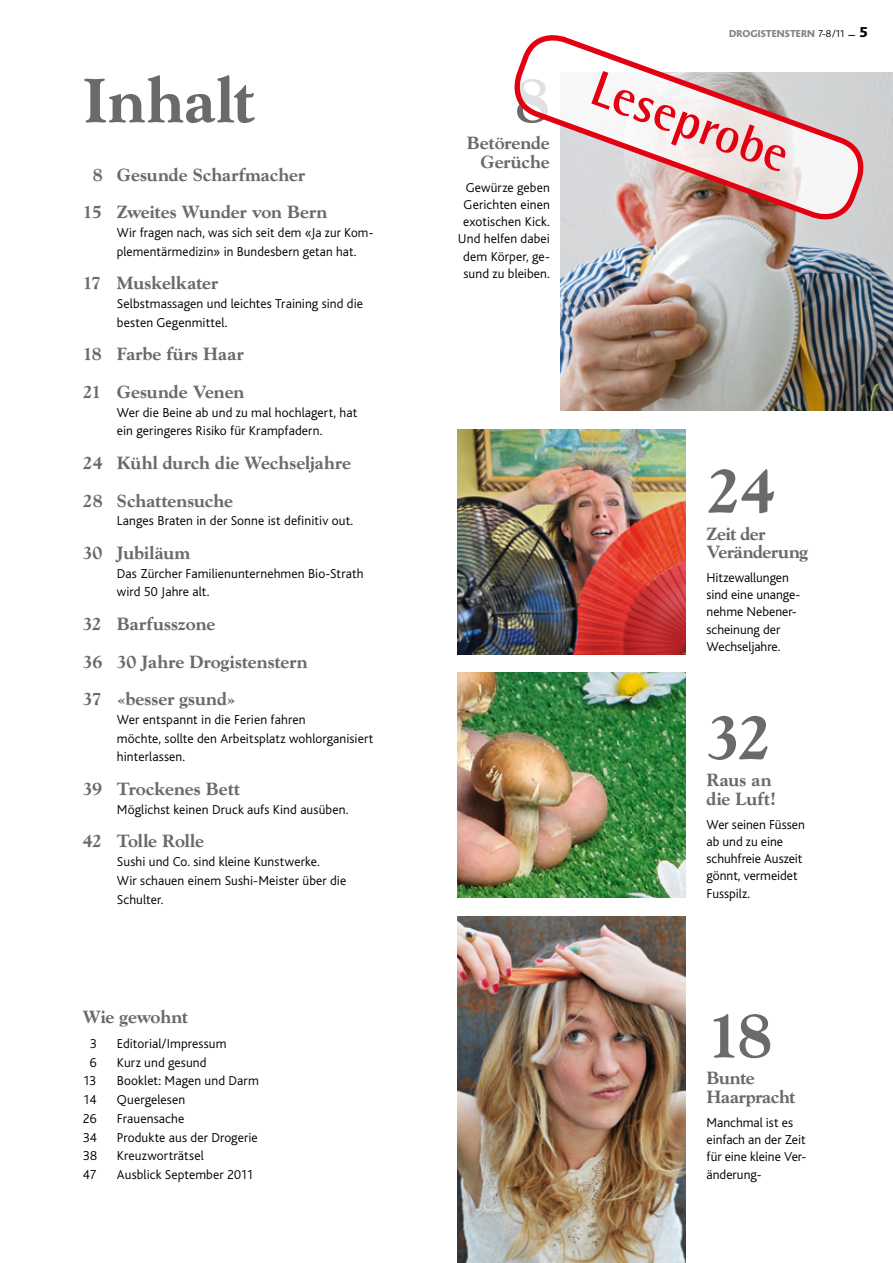
<style>
.page{position:relative;width:893px;height:1263px;background:#fff}
.page>*{position:absolute;margin:0;border:0;box-sizing:border-box;transform-origin:0 0}
.t1{font:800 63px "Goudy";letter-spacing:-.01em;color:#6a6a6d}
.t2{font:700 50.1px "Rotis Semi Sans";color:#e30010}
.t3{font:800 18px/37.5px "Goudy";letter-spacing:-.01em;color:#6a6a6d}
.t4{font:300 13.5px/17.2px "Bliss";letter-spacing:.005em;color:#000}
.t5{font:800 10.5px "Bliss";color:#808184}
.s1{font-weight:300;color:#000}
.s2{font-size:15px;color:#000}
</style>
<div class="page">
<img style="left:561px;top:73px;width:332px;height:337px">
<img style="left:457px;top:429px;width:228px;height:225px">
<img style="left:457px;top:917px;width:228px;height:346px">
<img style="left:457px;top:673px;width:228px;height:225px">
<svg style="left:514px;top:35px;width:355px;height:190px"></svg>
<h1 class="t1" style="left:83px;top:64px;width:172px">Inhalt</h1>
<h1 class="t1" style="left:515px;top:64px;width:37px">8</h1>
<h3 class="t3" style="left:467px;top:134px;width:85px;line-height:18.8px;text-align:right">Betörende<br>Gerüche</h3>
<p class="t4" style="left:458px;top:179px;width:94px;text-align:center">Gewürze geben<br>Gerichten einen exotischen Kick.<br>Und helfen dabei dem Körper, ge&shy;sund zu bleiben.</p>
<h3 class="t3" style="left:83px;top:155px;width:246px;text-indent:10px">8 Gesunde Scharfmacher<br>15 Zweites Wunder von Bern</h3>
<p class="t4" style="left:117px;top:223px;width:258px;line-height:18.8px">Wir fragen nach, was sich seit dem «Ja zur Kom&shy;plementärmedizin» in Bundesbern getan hat.</p>
<h3 class="t3" style="left:83px;top:264px;width:137px">17 Muskelkater</h3>
<p class="t4" style="left:117px;top:294px;width:248px;line-height:18.8px">Selbstmassagen und leichtes Training sind die besten Gegenmittel.</p>
<h3 class="t3" style="left:83px;top:335px;width:163px">18 Farbe fürs Haar<br>21 Gesunde Venen</h3>
<p class="t4" style="left:117px;top:403px;width:242px;line-height:18.8px">Wer die Beine ab und zu mal hochlagert, hat ein geringeres Risiko für Krampfadern.</p>
<h3 class="t3" style="left:83px;top:444px;width:270px">24 Kühl durch die Wechseljahre<br>28 Schattensuche</h3>
<p class="t4" style="left:117px;top:512px;width:238px">Langes Braten in der Sonne ist definitiv out.</p>
<h3 class="t3" style="left:83px;top:534px;width:109px">30 Jubiläum</h3>
<p class="t4" style="left:117px;top:564px;width:248px;line-height:18.8px">Das Zürcher Familienunternehmen Bio-Strath wird 50 Jahre alt.</p>
<h3 class="t3" style="left:83px;top:605px;width:226px">32 Barfusszone<br>36 30 Jahre Drogistenstern<br>37 «besser gsund»</h3>
<p class="t4" style="left:117px;top:710px;width:258px;line-height:18.8px">Wer entspannt in die Ferien fahren<br>möchte, sollte den Arbeitsplatz wohlorganisiert hinterlassen.</p>
<h3 class="t3" style="left:83px;top:770px;width:159px">39 Trockenes Bett</h3>
<p class="t4" style="left:117px;top:801px;width:233px">Möglichst keinen Druck aufs Kind ausüben.</p>
<h3 class="t3" style="left:83px;top:822px;width:123px">42 Tolle Rolle</h3>
<p class="t4" style="left:117px;top:852px;width:231px;line-height:18.8px">Sushi und Co. sind kleine Kunstwerke.<br>Wir schauen einem Sushi-Meister über die<br>Schulter.</p>
<p class="t5" style="left:729px;top:28px;width:140px">DROGISTENSTERN <span class="s1">7-8/11</span> <sup>_</sup> <span class="s2">5</span></p>
<h2 class="t2" style="left:604px;top:57px;width:208px;rotate:20deg">Leseprobe</h2>
<h1 class="t1" style="left:707px;top:454px;width:71px">24</h1>
<h3 class="t3" style="left:707px;top:524px;width:103px;line-height:18.8px">Zeit der<br>Veränderung</h3>
<p class="t4" style="left:707px;top:569px;width:95px">Hitzewallungen sind eine unange&shy;nehme Nebener&shy;scheinung der<br>Wechseljahre.</p>
<h1 class="t1" style="left:707px;top:701px;width:67px">32</h1>
<h3 class="t3" style="left:707px;top:770px;width:71px;line-height:18.8px">Raus an die Luft!</h3>
<p class="t4" style="left:707px;top:816px;width:100px">Wer seinen Füssen ab und zu eine schuhfreie Auszeit gönnt, vermeidet<br>Fusspilz.</p>
<h3 class="t3" style="left:83px;top:998px;width:107px">Wie gewohnt</h3>
<p class="t4" style="left:90px;top:1035px;width:8px">3</p>
<p class="t4" style="left:117px;top:1035px;width:111px">Editorial/Impressum</p>
<p class="t4" style="left:90px;top:1054px;width:8px">6</p>
<p class="t4" style="left:117px;top:1054px;width:91px">Kurz und gesund</p>
<p class="t4" style="left:83px;top:1072px;width:15px">13</p>
<p class="t4" style="left:117px;top:1072px;width:143px">Booklet: Magen und Darm</p>
<p class="t4" style="left:83px;top:1091px;width:15px">14</p>
<p class="t4" style="left:117px;top:1091px;width:70px">Quergelesen</p>
<p class="t4" style="left:83px;top:1110px;width:15px">26</p>
<p class="t4" style="left:117px;top:1110px;width:69px">Frauensache</p>
<p class="t4" style="left:83px;top:1129px;width:16px">34</p>
<p class="t4" style="left:117px;top:1129px;width:142px">Produkte aus der Drogerie</p>
<p class="t4" style="left:83px;top:1147px;width:16px">38</p>
<p class="t4" style="left:117px;top:1147px;width:88px">Kreuzworträtsel</p>
<p class="t4" style="left:83px;top:1166px;width:15px">47</p>
<p class="t4" style="left:117px;top:1166px;width:138px">Ausblick September 2011</p>
<h1 class="t1" style="left:707px;top:999px;width:67px">18</h1>
<h3 class="t3" style="left:707px;top:1069px;width:90px;line-height:18.8px">Bunte<br>Haarpracht</h3>
<p class="t4" style="left:707px;top:1114px;width:101px">Manchmal ist es einfach an der Zeit für eine kleine Ver&shy;änderung-</p>
</div>
